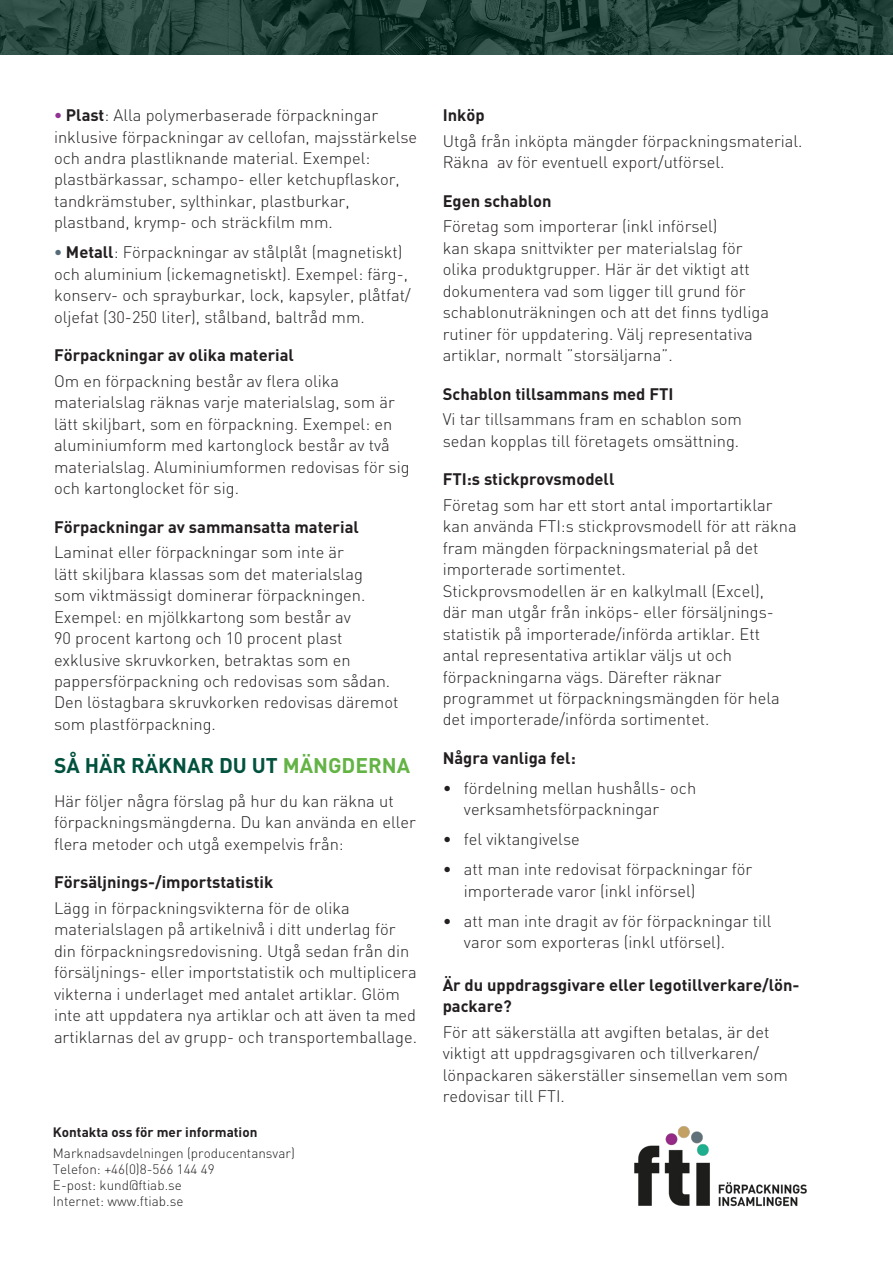
<style>
.page{position:relative;width:893px;height:1263px;background:#fff}
.page>*{position:absolute;margin:0;border:0;box-sizing:border-box;transform-origin:0 0}
.Rubrik_versaker{font:700 21px "DIN Pro";color:#00513d}
.Bröd{font:300 16.5px/21.5px "DIN Pro";color:#231f20}
.Rubrik{font:700 16.5px/21.5px "DIN Pro";color:#231f20}
.kontaktuppgifter{font:300 13.5px/16.2px "DIN Pro";color:#231f20}
.Rubrik-2{font:700 13.5px "DIN Pro";color:#231f20}
.s1{font-weight:700;color:#903393}
.s2{font-weight:700}
.s3{font-weight:700;color:#556c78}
.s4{color:#63b345}
</style>
<div class="page">
<img style="left:634px;top:1126px;width:173px;height:81px">
<img style="left:0;top:0;width:893px;height:54px">
<p class="Bröd" style="left:54px;top:104px;width:365px"><span class="s1">•</span> <span class="s2">Plast</span>: Alla polymerbaserade förpackningar inklusive förpackningar av cellofan, majsstärkelse och andra plastliknande material. Exempel: plastbärkassar, schampo- eller ketchupflaskor, tandkrämstuber, sylthinkar, plastburkar, plastband, krymp- och sträckfilm mm.</p>
<p class="Bröd" style="left:54px;top:241px;width:358px"><span class="s3">•</span> <span class="s2">Metall</span>: Förpackningar av stålplåt (magnetiskt) och aluminium (ickemagnetiskt). Exempel: färg-, konserv- och sprayburkar, lock, kapsyler, plåtfat/ oljefat (30-250 liter), stålband, baltråd mm.</p>
<p class="Rubrik" style="left:54px;top:344px;width:241px">Förpackningar av olika material</p>
<p class="Bröd" style="left:54px;top:369px;width:357px">Om en förpackning består av flera olika materialslag räknas varje materialslag, som är lätt skiljbart, som en förpackning. Exempel: en aluminiumform med kartonglock består av två materialslag. Aluminiumformen redovisas för sig och kartonglocket för sig.</p>
<p class="Rubrik" style="left:54px;top:515px;width:306px">Förpackningar av sammansatta material</p>
<p class="Bröd" style="left:54px;top:541px;width:346px">Laminat eller förpackningar som inte är<br>lätt skiljbara klassas som det materialslag<br>som viktmässigt dominerar förpackningen.<br>Exempel: en mjölkkartong som består av<br>90 procent kartong och 10 procent plast exklusive skruvkorken, betraktas som en pappersförpackning och redovisas som sådan.<br>Den löstagbara skruvkorken redovisas däremot som plastförpackning.</p>
<p class="Rubrik_versaker" style="left:54px;top:751px;width:358px">SÅ HÄR RÄKNAR DU UT <span class="s4">MÄNGDERNA</span></p>
<p class="Bröd" style="left:54px;top:789px;width:363px">Här följer några förslag på hur du kan räkna ut förpackningsmängderna. Du kan använda en eller flera metoder och utgå exempelvis från:</p>
<p class="Rubrik" style="left:54px;top:871px;width:221px">Försäljnings-/importstatistik</p>
<p class="Bröd" style="left:54px;top:896px;width:364px">Lägg in förpackningsvikterna för de olika materialslagen på artikelnivå i ditt underlag för din förpackningsredovisning. Utgå sedan från din försäljnings- eller importstatistik och multiplicera vikterna i underlaget med antalet artiklar. Glöm inte att uppdatera nya artiklar och att även ta med artiklarnas del av grupp- och transportemballage.</p>
<p class="Rubrik-2" style="left:53px;top:1123px;width:206px">Kontakta oss för mer information</p>
<p class="kontaktuppgifter" style="left:53px;top:1144px;width:243px">Marknadsavdelningen (producentansvar)<br>Telefon: +46(0)8-566 144 49<br>E-post: kund@ftiab.se<br>Internet: www.ftiab.se</p>
<p class="Rubrik" style="left:443px;top:104px;width:43px">Inköp</p>
<p class="Bröd" style="left:443px;top:129px;width:361px">Utgå från inköpta mängder förpackningsmaterial.<br>Räkna av för eventuell export/utförsel.</p>
<p class="Rubrik" style="left:443px;top:189px;width:110px">Egen schablon</p>
<p class="Bröd" style="left:443px;top:215px;width:328px">Företag som importerar (inkl införsel)<br>kan skapa snittvikter per materialslag för olika produktgrupper. Här är det viktigt att dokumentera vad som ligger till grund för schablonuträkningen och att det finns tydliga rutiner för uppdatering. Välj representativa artiklar, normalt ”storsäljarna”.</p>
<p class="Rubrik" style="left:443px;top:382px;width:232px">Schablon tillsammans med FTI</p>
<p class="Bröd" style="left:443px;top:408px;width:301px">Vi tar tillsammans fram en schablon som sedan kopplas till företagets omsättning.</p>
<p class="Rubrik" style="left:443px;top:468px;width:173px">FTI:s stickprovsmodell</p>
<p class="Bröd" style="left:443px;top:494px;width:356px">Företag som har ett stort antal importartiklar kan använda FTI:s stickprovsmodell för att räkna fram mängden förpackningsmaterial på det importerade sortimentet.<br>Stickprovsmodellen är en kalkylmall (Excel),<br>där man utgår från inköps- eller försäljnings&shy;statistik på importerade/införda artiklar. Ett antal representativa artiklar väljs ut och förpackningarna vägs. Därefter räknar programmet ut förpackningsmängden för hela det importerade/införda sortimentet.</p>
<p class="Rubrik" style="left:443px;top:746px;width:135px">Några vanliga fel:</p>
<p class="Bröd" style="left:464px;top:776px;width:234px;text-indent:-21px">• fördelning mellan hushålls- och verksamhetsförpackningar</p>
<p class="Bröd" style="left:443px;top:828px;width:139px">• fel viktangivelse</p>
<p class="Bröd" style="left:464px;top:858px;width:290px;text-indent:-21px">• att man inte redovisat förpackningar för importerade varor (inkl införsel)</p>
<p class="Bröd" style="left:464px;top:909px;width:309px;text-indent:-21px">• att man inte dragit av för förpackningar till varor som exporteras (inkl utförsel).</p>
<p class="Rubrik" style="left:443px;top:973px;width:358px">Är du uppdragsgivare eller legotillverkare/lön&shy;packare?</p>
<p class="Bröd" style="left:443px;top:1020px;width:347px">För att säkerställa att avgiften betalas, är det viktigt att uppdragsgivaren och tillverkaren/ lönpackaren säkerställer sinsemellan vem som redovisar till FTI.</p>
</div>
